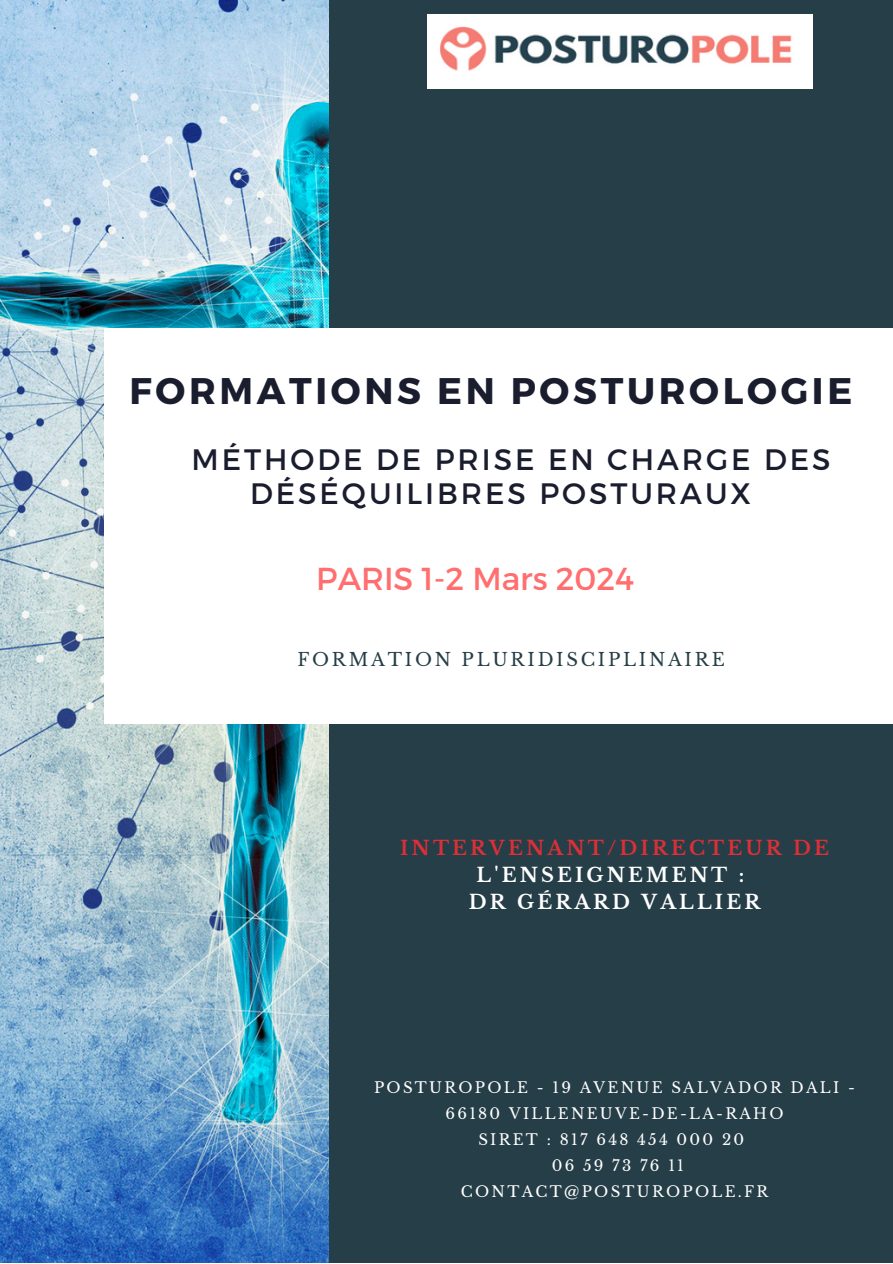
<style>
.page{position:relative;width:893px;height:1264px;background:#fff}
.page>*{position:absolute;margin:0;border:0;box-sizing:border-box;transform-origin:0 0}
.t1{font:700 37.05px "Montserrat";letter-spacing:.1em;color:#191d2d}
.t2{font:31.65px "Montserrat";color:#ff6f6f}
.t3{font:29.55px/33.8px "Montserrat";letter-spacing:.1em;color:#191d2d}
.t4{font:700 19.5px/27px "Libre Baskerville";letter-spacing:.16em;color:#dc2f36;text-align:center}
.t5{font:700 19.5px "Libre Baskerville";letter-spacing:.16em;color:#fff}
.t6{font:18px "Libre Baskerville";letter-spacing:.15em;color:#263e47}
.t7{font:15px "Libre Baskerville";letter-spacing:.15em;color:#fff}
.s1{color:#fff}
</style>
<div class="page">
<div style="left:0;top:0;width:892px;height:1262px;background:#263e47"></div>
<img style="left:0;top:0;width:328px;height:1262px">
<div style="left:104px;top:329px;width:788px;height:394px;background:#fff"></div>
<img style="left:427px;top:15px;width:385px;height:74px">
<p class="t1" style="left:129px;top:367px;width:724px">FORMATIONS EN POSTUROLOGIE</p>
<p class="t3" style="left:250px;top:441px;width:582px;text-indent:-58px">MÉTHODE DE PRISE EN CHARGE DES<br>DÉSÉQUILIBRES POSTURAUX</p>
<p class="t2" style="left:316px;top:558px;width:319px">PARIS 1-2 Mars 2024</p>
<p class="t6" style="left:297px;top:648px;width:428px">FORMATION PLURIDISCIPLINAIRE</p>
<p class="t4" style="left:400px;top:834px;width:430px">INTERVENANT/DIRECTEUR DE<br><span class="s1">L'ENSEIGNEMENT :</span></p>
<p class="t5" style="left:469px;top:890px;width:293px">DR GÉRARD VALLIER</p>
<p class="t7" style="left:374px;top:1078px;width:482px">POSTUROPOLE - 19 AVENUE SALVADOR DALI -</p>
<p class="t7" style="left:445px;top:1104px;width:339px">66180 VILLENEUVE-DE-LA-RAHO</p>
<p class="t7" style="left:478px;top:1130px;width:267px">SIRET : 817 648 454 000 20</p>
<p class="t7" style="left:551px;top:1156px;width:134px">06 59 73 76 11</p>
<p class="t7" style="left:461px;top:1181px;width:309px">CONTACT@POSTUROPOLE.FR</p>
</div>
